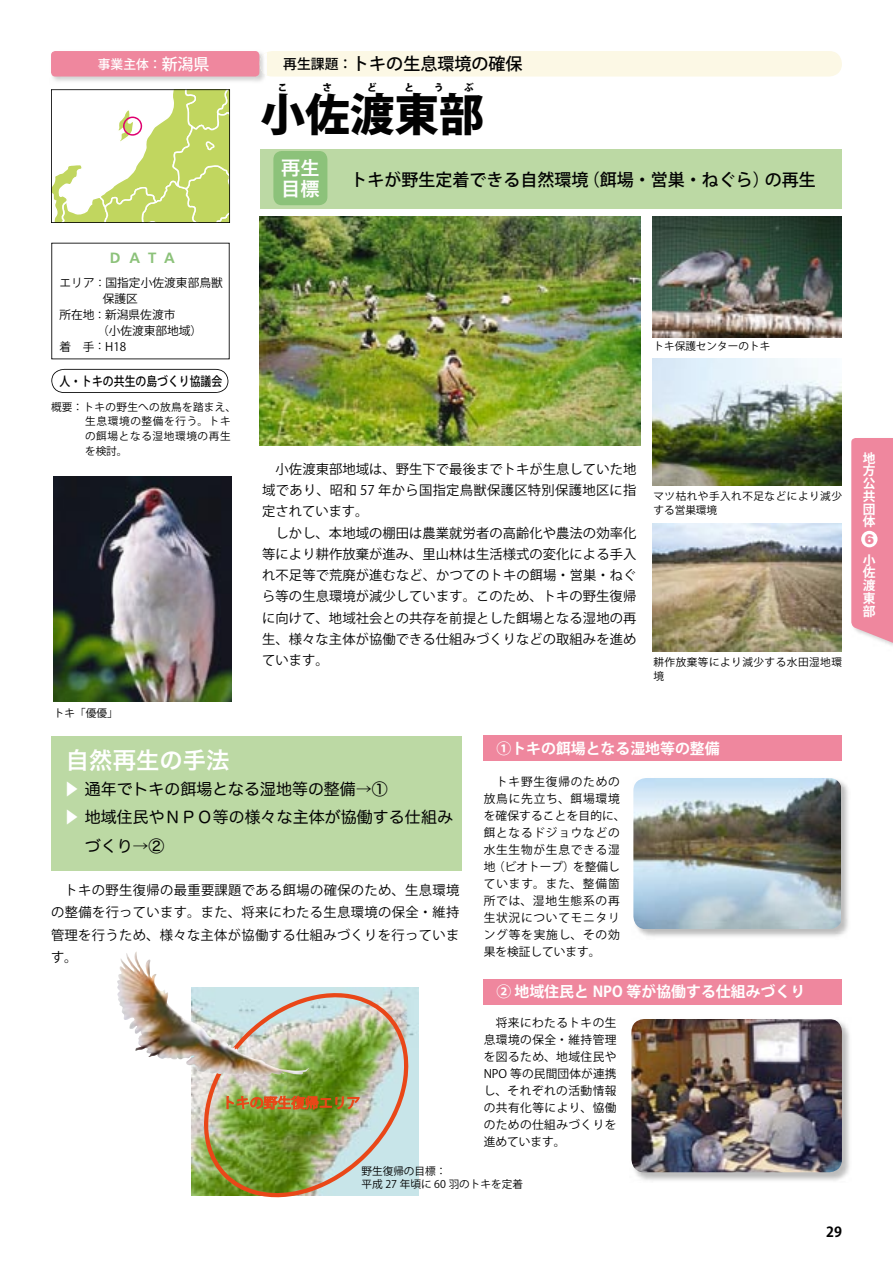
<style>
.page{position:relative;width:893px;height:1263px;background:#fff}
.page>*{position:absolute;margin:0;border:0;box-sizing:border-box;transform-origin:0 0}
.t1{font:800 44.7px "Koz Go Std";color:#020202}
.t2{font:23.4px "Hira Kaku Pro W6";color:#fff}
.t3{font:21.3px "Hira Kaku Pro W6";color:#fff}
.t4{font:19.2px/21.3px "Hira Kaku Pro W6";color:#fff}
.t5{font:500 16.95px "Koz Go Pro";color:#020202}
.t6{font:15.9px "Hira Maru Pro W4";letter-spacing:.005em;color:#020202}
.t7{font:700 14.85px "Koz Go Pro";color:#fff}
.t8{font:700 14.85px "Frutiger";color:#8cc27a}
.t9{font:700 13.8px "Koz Go Pro";color:#020202}
.t10{font:900 13.8px "Helvetica LT Std";color:#ef879e}
.t11{font:13.35px/21.3px "Koz Go Pro";letter-spacing:.005em;color:#020202;text-align:justify}
.t12{font:500 12.75px "Koz Go Pro";color:#020202;scale:.85 1}
.t13{font:700 12.75px/12.8px "Koz Go Pro";color:#fff;text-align:justify}
.t14{font:500 12.75px "Koz Go Pro";color:#fff}
.t15{font:11.7px/17px "Koz Go Pro";letter-spacing:.065em;color:#020202}
.t16{font:11.7px/17px "Koz Go Pro";letter-spacing:.04em;color:#020202;text-align:justify}
.t17{font:11.7px "Koz Go Pro";color:#020202}
.t18{font:11.7px "Koz Go Pro";letter-spacing:.005em;color:#020202}
.t19{font:10.65px/14.9px "Koz Go Pro";letter-spacing:.045em;color:#020202}
.t20{font:10.65px/13.8px "Koz Go Pro";color:#020202}
.t21{font:800 9.6px "Koz Go Std";color:#020202}
.s1{font-size:15.9px}
.s2{font-size:13.8px}
.s3{font-size:10.65px}
.s4{color:#fff}
</style>
<div class="page">
<img style="left:259px;top:217px;width:382px;height:228px">
<div style="left:260px;top:51px;width:582px;height:26px;background:#fcf8e5;border-radius:13px"></div>
<img style="left:260px;top:52px;width:7px;height:24px">
<div style="left:51px;top:51px;width:208px;height:26px;background:#ef879e;border-radius:4px"></div>
<svg style="left:51px;top:243px;width:179px;height:116px"></svg>
<img style="left:54px;top:476px;width:177px;height:226px">
<svg style="left:51px;top:89px;width:179px;height:134px"></svg>
<div style="left:260px;top:149px;width:582px;height:59px;background:#bcd9a4"></div>
<div style="left:51px;top:736px;width:410px;height:134px;background:#bcd9a4"></div>
<div style="left:484px;top:736px;width:358px;height:25px;background:#ef879e"></div>
<img style="left:191px;top:987px;width:228px;height:208px">
<img style="left:638px;top:782px;width:210px;height:155px">
<img style="left:633px;top:778px;width:208px;height:151px">
<svg style="left:51px;top:369px;width:177px;height:24px"></svg>
<div style="left:273px;top:151px;width:54px;height:54px;background:#8cc27a;border-radius:9px"></div>
<img style="left:652px;top:217px;width:190px;height:121px">
<img style="left:652px;top:358px;width:190px;height:128px">
<img style="left:652px;top:524px;width:190px;height:127px">
<img style="left:203px;top:991px;width:206px;height:207px">
<div style="left:484px;top:979px;width:358px;height:25px;background:#ef879e"></div>
<img style="left:635px;top:1023px;width:215px;height:158px">
<img style="left:631px;top:1019px;width:211px;height:153px">
<svg style="left:851px;top:438px;width:42px;height:208px;background:#ef8fa4"></svg>
<div style="left:861px;top:531px;width:16px;height:16px;background:#fff;border-radius:50%"></div>
<img style="left:126px;top:951px;width:148px;height:116px">
<p class="t14" style="left:98px;top:56px;width:113px">事業主体：<span class="s1">新潟県</span></p>
<p class="t5" style="left:283px;top:53px;width:241px"><span class="s2">再生課題：</span>トキの生息環境の確保</p>
<p class="t21" style="left:278px;top:81px;width:11px">こ</p>
<p class="t21" style="left:323px;top:81px;width:11px">さ</p>
<p class="t21" style="left:367px;top:81px;width:11px">ど</p>
<p class="t21" style="left:404px;top:81px;width:11px">と</p>
<p class="t21" style="left:434px;top:81px;width:11px">う</p>
<p class="t21" style="left:464px;top:81px;width:11px">ぶ</p>
<h1 class="t1" style="left:260px;top:85px;width:225px">小佐渡東部</h1>
<h3 class="t3" style="left:279px;top:145px;width:87px">検討課題</h3>
<p class="t5" style="left:350px;top:169px;width:467px">トキが野生定着できる自然環境（餌場・営巣・ねぐら）の再生</p>
<h3 class="t4" style="left:281px;top:156px;width:40px">再生目標</h3>
<p class="t8" style="left:110px;top:249px;width:66px">DATA</p>
<p class="t18" style="left:60px;top:275px;width:165px">エリア<span class="s3">：</span>国指定小佐渡東部鳥獣</p>
<p class="t16" style="left:103px;top:291px;width:37px">保護区</p>
<p class="t17" style="left:60px;top:307px;width:117px">所在地<span class="s3">：</span>新潟県佐渡市</p>
<p class="t17" style="left:97px;top:323px;width:107px">（小佐渡東部地域）</p>
<p class="t16" style="left:60px;top:338px;width:68px">着　手<span class="s3">：</span>H18</p>
<p class="t12" style="left:60px;top:373px;width:193px">人・トキの共生の島づくり協議会</p>
<p class="t19" style="left:85px;top:399px;width:153px;text-indent:-34px">概要：トキの野生への放鳥を踏まえ、生息環境の整備を行う。トキの餌場となる湿地環境の再生を検討。</p>
<p class="t19" style="left:54px;top:706px;width:65px">トキ「優優」</p>
<h2 class="t2" style="left:66px;top:739px;width:165px">自然再生の手法</h2>
<p class="t20" style="left:653px;top:340px;width:118px">トキ保護センターのトキ</p>
<p class="t11" style="left:262px;top:459px;width:376px;text-align:left">　小佐渡東部地域は、野生下で最後までトキが生息していた地域であり、昭和 57 年から国指定鳥獣保護区特別保護地区に指定されています。<br>　しかし、本地域の棚田は農業就労者の高齢化や農法の効率化等により耕作放棄が進み、里山林は生活様式の変化による手入れ不足等で荒廃が進むなど、かつてのトキの餌場・営巣・ねぐら等の生息環境が減少しています。このため、トキの野生復帰に向けて、地域社会との共存を前提とした餌場となる湿地の再生、様々な主体が協働できる仕組みづくりなどの取組みを進めています。</p>
<p class="t19" style="left:653px;top:490px;width:190px;line-height:13.8px">マツ枯れや手入れ不足などにより減少する営巣環境</p>
<p class="t19" style="left:653px;top:655px;width:190px;line-height:13.8px">耕作放棄等により減少する水田湿地環境</p>
<p class="t7" style="left:496px;top:739px;width:225px">①トキの餌場となる湿地等の整備</p>
<p class="t6" style="left:64px;top:775px;width:325px"><span class="s4">▶</span> 通年でトキの餌場となる湿地等の整備→①</p>
<p class="t6" style="left:64px;top:804px;width:391px"><span class="s4">▶</span> 地域住民やＮＰＯ等の様々な主体が協働する仕組み</p>
<p class="t6" style="left:85px;top:832px;width:81px">づくり→②</p>
<p class="t11" style="left:51px;top:879px;width:410px;line-height:22.4px">　トキの野生復帰の最重要課題である餌場の確保のため、生息環境の整備を行っています。また、将来にわたる生息環境の保全・維持管理を行うため、様々な主体が協働する仕組みづくりを行っています。</p>
<p class="t15" style="left:484px;top:773px;width:143px">　トキ野生復帰のための放鳥に先立ち、餌場環境を確保することを目的に、餌となるドジョウなどの水生生物が生息できる湿地（ビオトープ）を整備しています。また、整備箇所では、湿地生態系の再生状況についてモニタリング等を実施し、その効果を検証しています。</p>
<p class="t7" style="left:496px;top:982px;width:310px">② 地域住民と NPO 等が協働する仕組みづくり</p>
<p class="t16" style="left:484px;top:1014px;width:134px">　将来にわたるトキの生息環境の保全・維持管理を図るため、地域住民やNPO 等の民間団体が連携し、それぞれの活動情報の共有化等により、恊働のための仕組みづくりを進めています。</p>
<p class="t20" style="left:361px;top:1164px;width:163px">野生復帰の目標：<br>平成 27 年頃に 60 羽のトキを定着</p>
<p class="t9" style="left:826px;top:1223px;width:17px">29</p>
<p class="t13" style="left:863px;top:452px;width:14px">地方公共団体</p>
<p class="t13" style="left:863px;top:554px;width:14px">小佐渡東部</p>
<p class="t10" style="left:865px;top:530px;width:11px">6</p>
</div>
